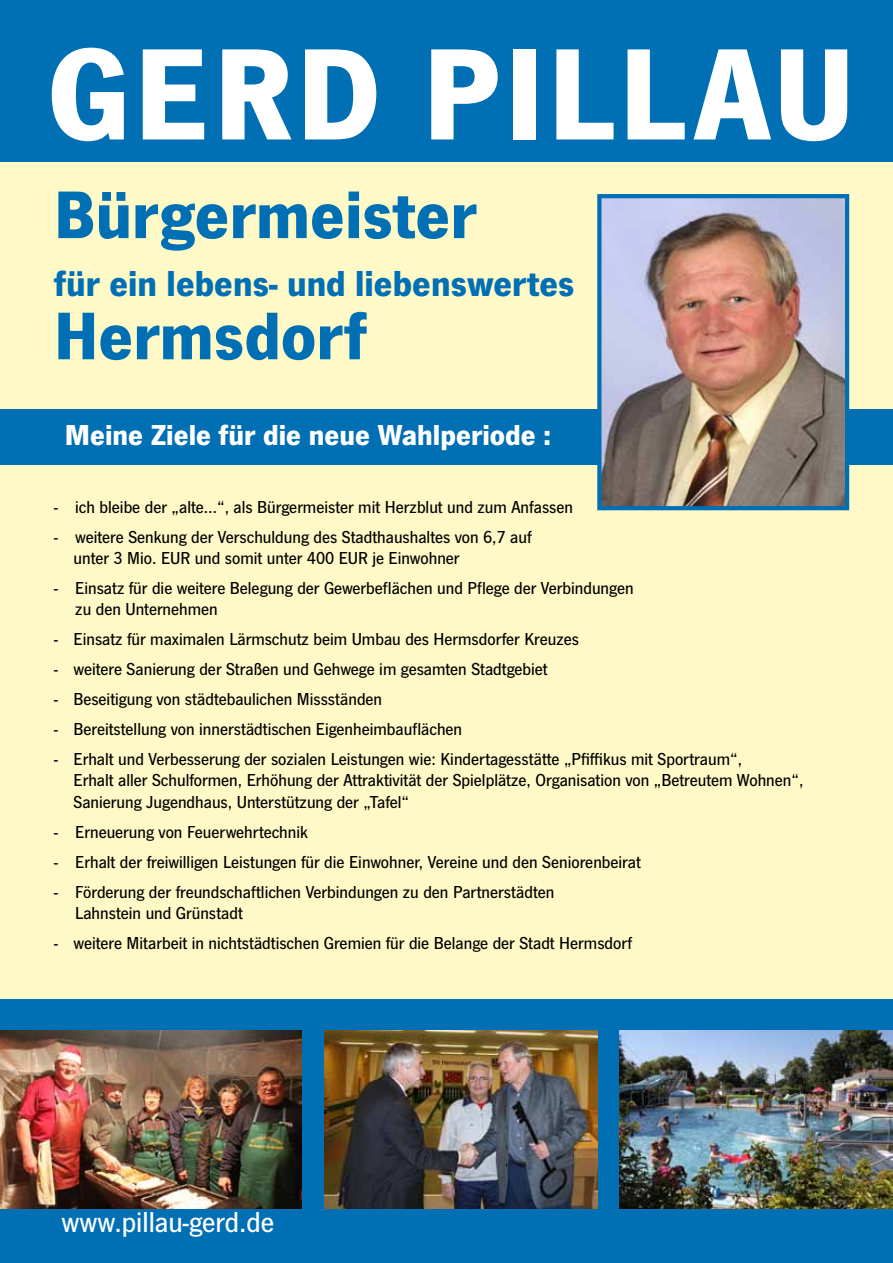
<style>
.page{position:relative;width:893px;height:1263px;background:#fff9c7}
.page>*{position:absolute;margin:0;border:0;box-sizing:border-box;transform-origin:0 0}
.t1{font:700 135px "News Gothic T";letter-spacing:.03em;color:#fff}
.t2{font:700 69.75px "News Gothic T";color:#006fb4}
.t3{font:700 37.5px "News Gothic T";color:#006fb4}
.t4{font:700 30px "News Gothic T";color:#fff}
.t5{font:500 30px "News Gothic T";color:#fff}
.t6{font:500 18px/21px "News Gothic T";color:#000}
</style>
<div class="page">
<div style="left:0;top:0;width:893px;height:162px;background:#006fb4"></div>
<div style="left:0;top:409px;width:893px;height:56px;background:#006fb4"></div>
<img style="left:602px;top:199px;width:242px;height:306px">
<div style="left:597px;top:194px;width:252px;height:316px;border:4px solid #006fb4"></div>
<div style="left:0;top:999px;width:893px;height:264px;background:#006fb4"></div>
<img style="left:620px;top:1030px;width:273px;height:179px">
<img style="left:0;top:1030px;width:302px;height:179px">
<img style="left:325px;top:1030px;width:273px;height:179px">
<h1 class="t1" style="left:47px;top:15px;width:809px">GERD PILLAU</h1>
<h2 class="t2" style="left:54px;top:174px;width:425px">Bürgermeister</h2>
<h3 class="t3" style="left:54px;top:262px;width:522px">für ein lebens- und liebenswertes</h3>
<h2 class="t2" style="left:54px;top:295px;width:315px">Hermsdorf</h2>
<h3 class="t4" style="left:65px;top:417px;width:488px">Meine Ziele für die neue Wahlperiode :</h3>
<p class="t6" style="left:54px;top:497px;width:520px">- ich bleibe der „alte…“, als Bürgermeister mit Herzblut und zum Anfassen</p>
<p class="t6" style="left:73px;top:527px;width:459px;text-indent:-19px">- weitere Senkung der Verschuldung des Stadthaushaltes von 6,7 auf unter 3 Mio. EUR und somit unter 400 EUR je Einwohner</p>
<p class="t6" style="left:75px;top:578px;width:560px;text-indent:-21px">- Einsatz für die weitere Belegung der Gewerbeflächen und Pflege der Verbindungen zu den Unternehmen</p>
<p class="t6" style="left:54px;top:629px;width:527px">- Einsatz für maximalen Lärmschutz beim Umbau des Hermsdorfer Kreuzes</p>
<p class="t6" style="left:54px;top:659px;width:495px">- weitere Sanierung der Straßen und Gehwege im gesamten Stadtgebiet</p>
<p class="t6" style="left:54px;top:689px;width:330px">- Beseitigung von städtebaulichen Missständen</p>
<p class="t6" style="left:54px;top:719px;width:410px">- Bereitstellung von innerstädtischen Eigenheimbauflächen</p>
<p class="t6" style="left:73px;top:749px;width:731px;text-indent:-19px">- Erhalt und Verbesserung der sozialen Leistungen wie: Kindertagesstätte „Pfiffikus mit Sportraum“,<br>Erhalt aller Schulformen, Erhöhung der Attraktivität der Spielplätze, Organisation von „Betreutem Wohnen“,<br>Sanierung Jugendhaus, Unterstützung der „Tafel“</p>
<p class="t6" style="left:54px;top:821px;width:256px">- Erneuerung von Feuerwehrtechnik</p>
<p class="t6" style="left:54px;top:851px;width:588px">- Erhalt der freiwilligen Leistungen für die Einwohner, Vereine und den Seniorenbeirat</p>
<p class="t6" style="left:75px;top:881px;width:481px;text-indent:-21px">- Förderung der freundschaftlichen Verbindungen zu den Partnerstädten<br>Lahnstein und Grünstadt</p>
<p class="t6" style="left:54px;top:932px;width:579px">- weitere Mitarbeit in nichtstädtischen Gremien für die Belange der Stadt Hermsdorf</p>
<h3 class="t5" style="left:62px;top:1205px;width:214px">www.pillau-gerd.de</h3>
</div>
